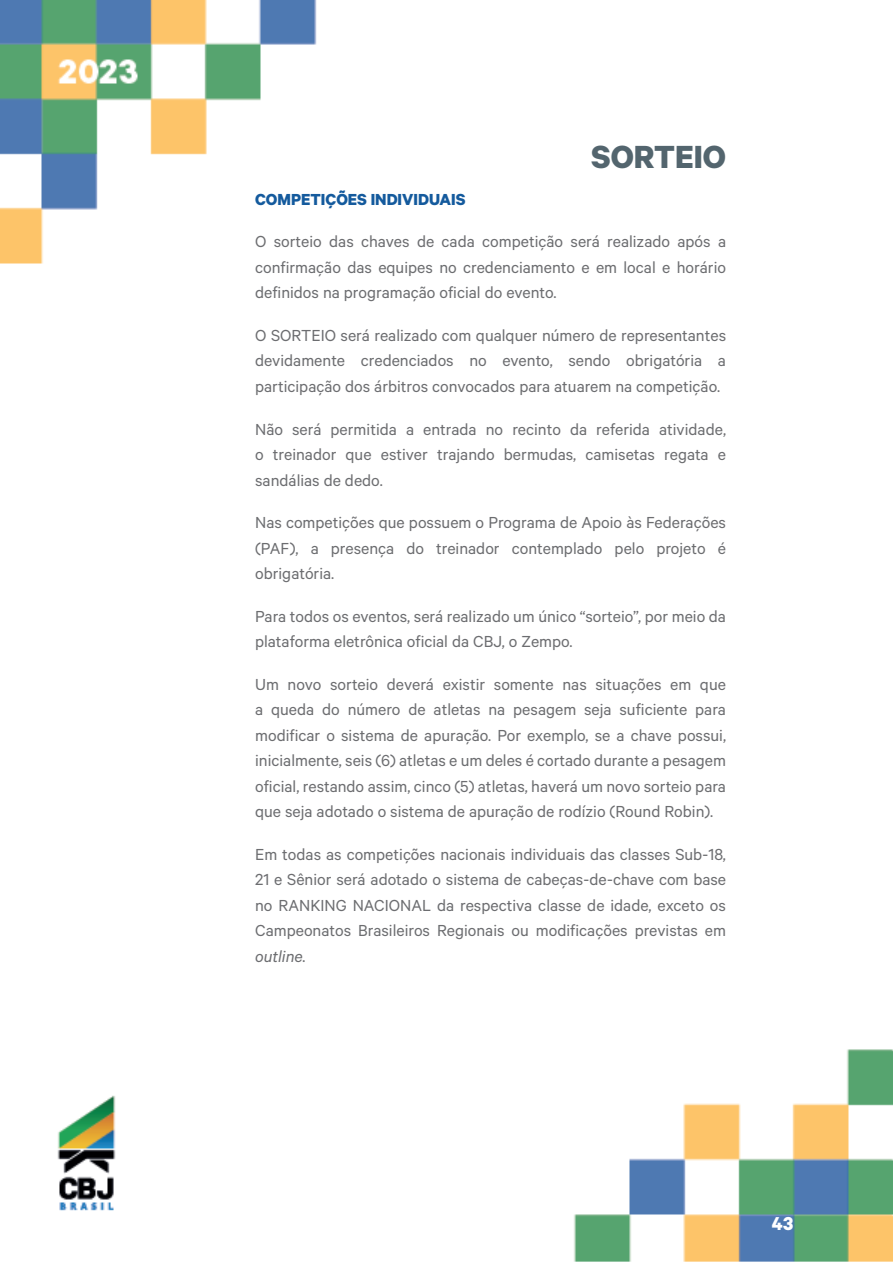
<style>
.page{position:relative;width:893px;height:1263px;background:#fff}
.page>*{position:absolute;margin:0;border:0;box-sizing:border-box;transform-origin:0 0}
.t1{font:700 36px "Calibre";color:#53656e}
.t2{font:700 21px "Calibre";color:#fff}
.t3{font:18px/25.5px "Calibre";color:#6c6d70;text-align:justify}
.t4{font:700 18px "Calibre";color:#145a9d}
.t5{font:italic 18px "Calibre";color:#6c6d70}
</style>
<div class="page">
<img style="left:0;top:0;width:893px;height:1261px">
<img style="left:620px;top:34px;width:225px;height:8px">
<h1 class="t1" style="left:591px;top:135px;width:136px">SORTEIO</h1>
<p class="t4" style="left:255px;top:188px;width:212px">COMPETIÇÕES INDIVIDUAIS</p>
<p class="t3" style="left:255px;top:228px;width:472px">O sorteio das chaves de cada competição será realizado após a confirmação das equipes no credenciamento e em local e horário definidos na programação oficial do evento.</p>
<p class="t3" style="left:255px;top:322px;width:472px">O SORTEIO será realizado com qualquer número de representantes devidamente credenciados no evento, sendo obrigatória a participação dos árbitros convocados para atuarem na competição.</p>
<p class="t3" style="left:255px;top:415px;width:472px">Não será permitida a entrada no recinto da referida atividade, o treinador que estiver trajando bermudas, camisetas regata e sandálias de dedo.</p>
<p class="t3" style="left:255px;top:509px;width:472px">Nas competições que possuem o Programa de Apoio às Federações (PAF), a presença do treinador contemplado pelo projeto é obrigatória.</p>
<p class="t3" style="left:255px;top:603px;width:472px">Para todos os eventos, será realizado um único “sorteio”, por meio da plataforma eletrônica oficial da CBJ, o Zempo.</p>
<p class="t3" style="left:255px;top:671px;width:472px">Um novo sorteio deverá existir somente nas situações em que a queda do número de atletas na pesagem seja suficiente para modificar o sistema de apuração. Por exemplo, se a chave possui, inicialmente, seis (6) atletas e um deles é cortado durante a pesagem oficial, restando assim, cinco (5) atletas, haverá um novo sorteio para que seja adotado o sistema de apuração de rodízio (Round Robin).</p>
<p class="t3" style="left:255px;top:841px;width:472px">Em todas as competições nacionais individuais das classes Sub-18, 21 e Sênior será adotado o sistema de cabeças-de-chave com base no RANKING NACIONAL da respectiva classe de idade, exceto os Campeonatos Brasileiros Regionais ou modificações previstas em</p>
<p class="t5" style="left:255px;top:945px;width:52px">outline.</p>
<p class="t2" style="left:772px;top:1210px;width:23px">43</p>
</div>
